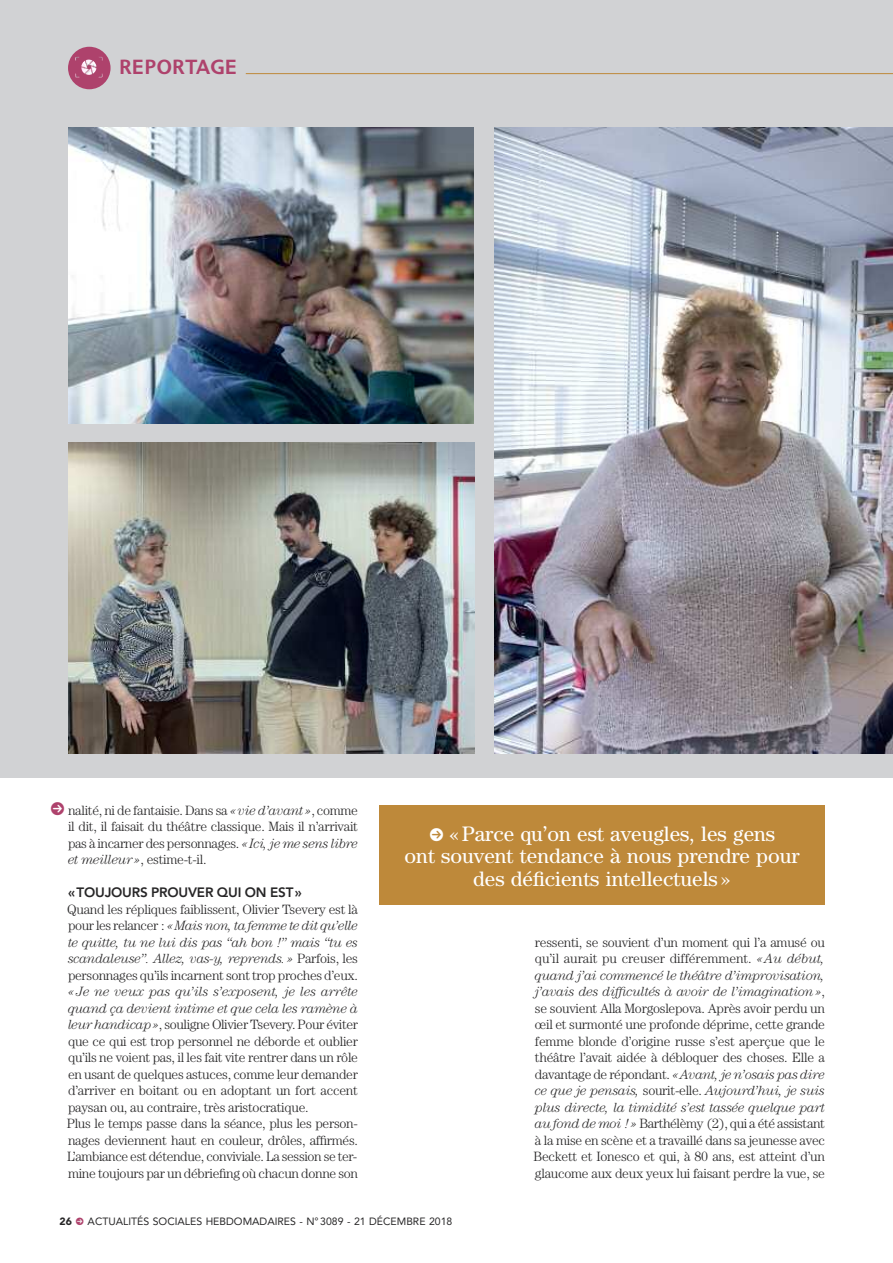
<style>
.page{position:relative;width:893px;height:1263px;background:#fff}
.page>*{position:absolute;margin:0;border:0;box-sizing:border-box;transform-origin:0 0}
.t1{font:21px "Century Std";color:#fff}
.t2{font:700 21px "Cisalpin LT Std";color:#ae426c}
.t3{font:300 13.5px/16.5px "Century Std";letter-spacing:-.02em;color:#272627;text-align:justify}
.t4{font:800 13.5px "Avenir LT Std";letter-spacing:-.015em;color:#272627}
.t5{font:10.5px "Avenir LT Std";color:#272627}
.t6{font:900 10.5px "Avenir LT Std";color:#272627}
.s1{font-style:italic}
</style>
<div class="page">
<div style="left:0;top:0;width:893px;height:778px;background:#d1d2d4"></div>
<div style="left:68px;top:47px;width:43px;height:42px;background:#ae426c;border-radius:50%"></div>
<img style="left:75px;top:57px;width:28px;height:21px">
<hr style="left:157px;top:73px;width:736px;height:1px;background:#be893a">
<hr style="left:119px;top:73px;width:127px;height:4px;background:#d1d2d4">
<div style="left:379px;top:805px;width:446px;height:99px;background:#be893a"></div>
<img style="left:68px;top:128px;width:405px;height:296px">
<img style="left:68px;top:442px;width:406px;height:311px">
<img style="left:495px;top:128px;width:398px;height:625px">
<h1 class="t2" style="left:119px;top:60px;width:120px">REPORTAGE</h1>
<p class="t3" style="left:68px;top:803px;width:291px">nalité, ni de fantaisie. Dans sa <span class="s1">«vie d’avant»</span>, comme il dit, il faisait du théâtre classique. Mais il n’arrivait pas à incarner des personnages. <span class="s1">«Ici, je me sens libre et meilleur»</span>, estime-t-il.</p>
<p class="t4" style="left:68px;top:887px;width:235px">«TOUJOURS PROUVER QUI ON EST»</p>
<p class="t3" style="left:67px;top:902px;width:292px">Quand les répliques faiblissent, Olivier Tsevery est là pour les relancer : <span class="s1">«Mais non, ta femme te dit qu’elle te quitte, tu ne lui dis pas “ah bon !” mais “tu es scandaleuse”. Allez, vas-y, reprends.»</span> Parfois, les personnages qu’ils incarnent sont trop proches d’eux.</p>
<p class="t3" style="left:67px;top:984px;width:293px;text-align:left"><span class="s1">«Je ne veux pas qu’ils s’exposent, je les arrête quand ça devient intime et que cela les ramène à leur handicap»</span>, souligne Olivier Tsevery. Pour éviter que ce qui est trop personnel ne déborde et oublier qu’ils ne voient pas, il les fait vite rentrer dans un rôle en usant de quelques astuces, comme leur demander d’arriver en boitant ou en adoptant un fort accent paysan ou, au contraire, très aristocratique.<br>Plus le temps passe dans la séance, plus les person&shy;nages deviennent haut en couleur, drôles, affirmés.<br>L’ambiance est détendue, conviviale. La session se ter&shy;mine toujours par un débriefing où chacun donne son</p>
<h1 class="t1" style="left:449px;top:826px;width:328px">«Parce qu’on est aveugles, les gens</h1>
<h1 class="t1" style="left:405px;top:849px;width:396px">ont souvent tendance à nous prendre pour</h1>
<h1 class="t1" style="left:473px;top:871px;width:259px">des déficients intellectuels »</h1>
<p class="t3" style="left:534px;top:935px;width:293px">ressenti, se souvient d’un moment qui l’a amusé ou qu’il aurait pu creuser différemment. <span class="s1">«Au début, quand j’ai commencé le théâtre d’improvisation, j’avais des difficultés à avoir de l’imagination»</span>, se souvient Alla Morgoslepova. Après avoir perdu un œil et surmonté une profonde déprime, cette grande femme blonde d’origine russe s’est aperçue que le théâtre l’avait aidée à débloquer des choses. Elle a davantage de répondant. <span class="s1">«Avant, je n’osais pas dire ce que je pensais,</span> sourit-elle. <span class="s1">Aujourd’hui, je suis plus directe, la timidité s’est tassée quelque part aufond de moi !»</span> Barthélèmy (2), qui a été assistant à la mise en scène et a travaillé dans sa jeunesse avec Beckett et Ionesco et qui, à 80 ans, est atteint d’un glaucome aux deux yeux lui faisant perdre la vue, se</p>
<p class="t6" style="left:60px;top:1217px;width:14px">26</p>
<p class="t5" style="left:88px;top:1217px;width:366px">ACTUALITÉS SOCIALES HEBDOMADAIRES - N°3089 - 21 DÉCEMBRE 2018</p>
</div>
